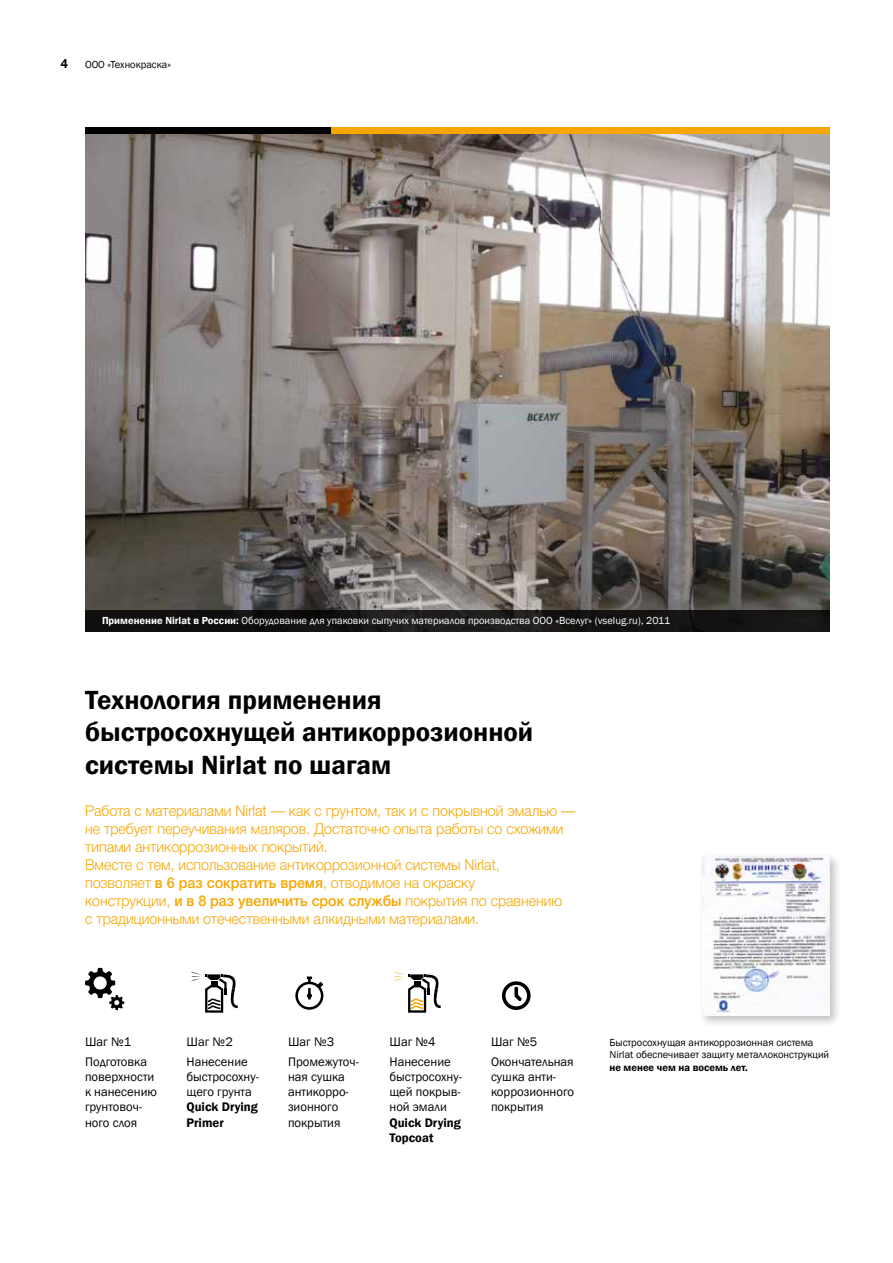
<style>
.page{position:relative;width:893px;height:1263px;background:#fff}
.page>*{position:absolute;margin:0;border:0;box-sizing:border-box;transform-origin:0 0}
.t1{font:600 27px/32.4px "Franklin Gothic";color:#000}
.t2{font:15px/18px "Helvetica 4 Light";color:#f7a600;scale:.95 1}
.t3{font:12.75px/15.3px "Franklin Gothic";color:#000}
.t4{font:600 12.75px/15.3px "Franklin Gothic";color:#000}
.t5{font:12.75px "Helvetica 7 Bold";color:#000}
.t6{font:10.5px "Franklin Gothic";color:#fff}
.t7{font:10.5px/12.6px "Franklin Gothic";color:#000}
.t8{font:600 10.5px "Franklin Gothic";color:#000}
.s1{font-weight:600}
.s2{font-family:"Helvetica 6 Medium"}
</style>
<div class="page">
<img style="left:85px;top:134px;width:744px;height:476px">
<div style="left:330px;top:128px;width:499px;height:6px;background:#f7a600"></div>
<div style="left:85px;top:128px;width:245px;height:6px;background:#000"></div>
<div style="left:699px;top:852px;width:143px;height:176px;background:#000;opacity:.25"></div>
<img style="left:702px;top:856px;width:127px;height:159px">
<svg style="left:85px;top:610px;width:744px;height:21px;fill:#141212"></svg>
<svg style="left:85px;top:968px;width:39px;height:42px"></svg>
<svg style="left:191px;top:972px;width:47px;height:41px"></svg>
<svg style="left:295px;top:976px;width:28px;height:34px"></svg>
<svg style="left:394px;top:972px;width:47px;height:41px"></svg>
<svg style="left:502px;top:981px;width:29px;height:29px"></svg>
<p class="t5" style="left:61px;top:57px;width:9px">4</p>
<p class="t7" style="left:85px;top:58px;width:87px">ООО «Технокраска»</p>
<p class="t6" style="left:102px;top:614px;width:570px"><span class="s1">Применение Nirlat в России:</span> Оборудование для упаковки сыпучих материалов производства ООО «Вселуг» (vselug.ru), 2011</p>
<h1 class="t1" style="left:85px;top:684px;width:450px">Технология применения быстросохнущей антикоррозионной системы Nirlat по шагам</h1>
<p class="t2" style="left:85px;top:802px;width:518px">Работа с материалами Nirlat — как с грунтом, так и с покрывной эмалью — не требует переучивания маляров. Достаточно опыта работы со схожими типами антикоррозионных покрытий.<br>Вместе с тем, использование антикоррозионной системы Nirlat,<br>позволяет <span class="s2">в 6 раз сократить время</span>, отводимое на окраску<br>конструкции, <span class="s2">и в 8 раз увеличить срок службы</span> покрытия по сравнению<br>с традиционными отечественными алкидными материалами.</p>
<p class="t3" style="left:85px;top:1032px;width:64px;line-height:19.5px">Шаг №1<br>Подготовка</p>
<p class="t3" style="left:85px;top:1069px;width:73px">поверхности к нанесению грунтовоч&shy;ного слоя</p>
<p class="t3" style="left:187px;top:1032px;width:63px;line-height:19.5px">Шаг №2<br>Нанесение</p>
<p class="t3" style="left:187px;top:1069px;width:74px">быстросохну&shy;щего грунта</p>
<p class="t4" style="left:187px;top:1100px;width:73px">Quick Drying<br>Primer</p>
<p class="t3" style="left:288px;top:1032px;width:72px;line-height:19.5px">Шаг №3<br>Промежуточ-</p>
<p class="t3" style="left:288px;top:1069px;width:62px">ная сушка антикорро&shy;зионного покрытия</p>
<p class="t3" style="left:389px;top:1032px;width:63px;line-height:19.5px">Шаг №4<br>Нанесение</p>
<p class="t3" style="left:389px;top:1069px;width:74px">быстросохну&shy;щей покрыв&shy;ной эмали</p>
<p class="t4" style="left:389px;top:1115px;width:73px">Quick Drying<br>Topcoat</p>
<p class="t3" style="left:491px;top:1032px;width:84px;line-height:19.5px">Шаг №5<br>Окончательная</p>
<p class="t3" style="left:491px;top:1069px;width:85px">сушка анти&shy;коррозионного покрытия</p>
<p class="t7" style="left:609px;top:1036px;width:221px">Быстросохнущая антикоррозионная система<br>Nirlat обеспечивает защиту металлоконструкций</p>
<p class="t8" style="left:609px;top:1061px;width:140px">не менее чем на восемь лет.</p>
</div>
